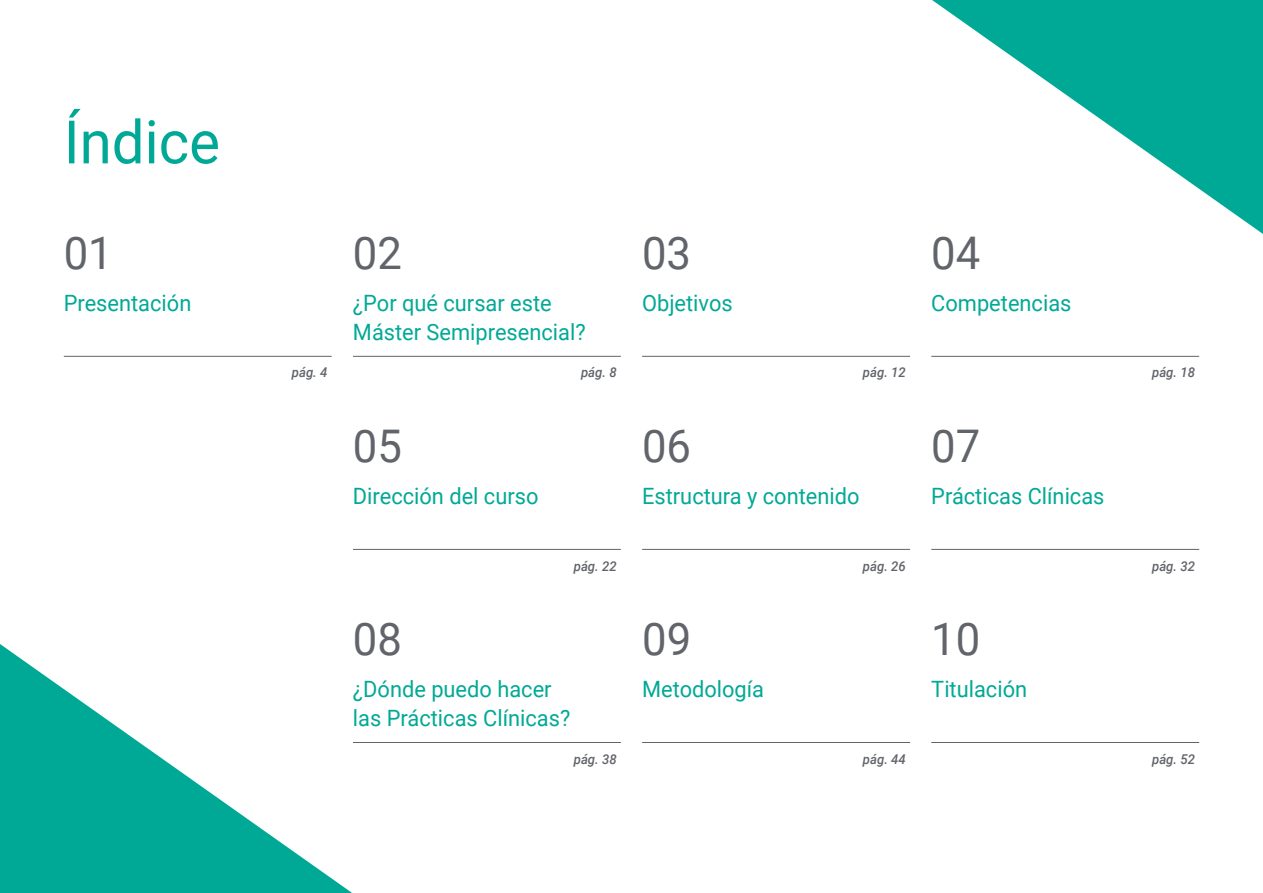
<style>
.page{position:relative;width:1263px;height:893px;background:#fff}
.page>*{position:absolute;margin:0;border:0;box-sizing:border-box;transform-origin:0 0}
.t1{font:60px "Roboto";color:#00a996}
.t2{font:45px "Roboto";color:#61646a}
.t3{font:22.5px/28.5px "Roboto";color:#00a996}
.t4{font:italic 500 13.5px "Roboto";color:#61646a}
</style>
<div class="page">
<svg style="left:0;top:644px;width:352px;height:249px"></svg>
<svg style="left:932px;top:0;width:331px;height:234px"></svg>
<hr style="left:64px;top:356px;width:268px;height:1px;background:#61646a">
<hr style="left:642px;top:549px;width:268px;height:1px;background:#61646a">
<hr style="left:353px;top:549px;width:268px;height:1px;background:#61646a">
<hr style="left:353px;top:356px;width:268px;height:1px;background:#61646a">
<hr style="left:642px;top:356px;width:268px;height:1px;background:#61646a">
<hr style="left:931px;top:549px;width:268px;height:1px;background:#61646a">
<hr style="left:931px;top:356px;width:268px;height:1px;background:#61646a">
<hr style="left:353px;top:742px;width:268px;height:1px;background:#61646a">
<hr style="left:642px;top:742px;width:268px;height:1px;background:#61646a">
<hr style="left:931px;top:742px;width:268px;height:1px;background:#61646a">
<h1 class="t1" style="left:64px;top:100px;width:158px">Índice</h1>
<h2 class="t2" style="left:64px;top:221px;width:51px">01</h2>
<p class="t3" style="left:64px;top:288px;width:129px">Presentación</p>
<p class="t4" style="left:292px;top:363px;width:37px">pág. 4</p>
<h2 class="t2" style="left:353px;top:221px;width:51px">02</h2>
<p class="t3" style="left:353px;top:288px;width:234px">¿Por qué cursar este<br>Máster Semipresencial?</p>
<h2 class="t2" style="left:642px;top:221px;width:51px">03</h2>
<h2 class="t2" style="left:931px;top:221px;width:51px">04</h2>
<p class="t3" style="left:642px;top:288px;width:92px">Objetivos</p>
<p class="t3" style="left:931px;top:288px;width:142px">Competencias</p>
<p class="t4" style="left:581px;top:363px;width:37px">pág. 8</p>
<p class="t4" style="left:863px;top:363px;width:44px">pág. 12</p>
<h2 class="t2" style="left:353px;top:414px;width:51px">05</h2>
<h2 class="t2" style="left:642px;top:414px;width:51px">06</h2>
<p class="t3" style="left:353px;top:481px;width:187px">Dirección del curso</p>
<p class="t3" style="left:642px;top:481px;width:219px">Estructura y contenido</p>
<p class="t4" style="left:574px;top:556px;width:44px">pág. 22</p>
<p class="t4" style="left:863px;top:556px;width:44px">pág. 26</p>
<h2 class="t2" style="left:931px;top:414px;width:51px">07</h2>
<p class="t3" style="left:931px;top:481px;width:175px">Prácticas Clínicas</p>
<h2 class="t2" style="left:353px;top:607px;width:51px">08</h2>
<h2 class="t2" style="left:642px;top:607px;width:51px">09</h2>
<h2 class="t2" style="left:931px;top:607px;width:51px">10</h2>
<p class="t3" style="left:353px;top:674px;width:200px">¿Dónde puedo hacer</p>
<p class="t3" style="left:642px;top:674px;width:123px">Metodología</p>
<p class="t3" style="left:353px;top:703px;width:219px">las Prácticas Clínicas?</p>
<p class="t3" style="left:931px;top:674px;width:97px">Titulación</p>
<p class="t4" style="left:1152px;top:363px;width:44px">pág. 18</p>
<p class="t4" style="left:1152px;top:556px;width:44px">pág. 32</p>
<p class="t4" style="left:574px;top:749px;width:44px">pág. 38</p>
<p class="t4" style="left:863px;top:749px;width:44px">pág. 44</p>
<p class="t4" style="left:1152px;top:749px;width:44px">pág. 52</p>
</div>
